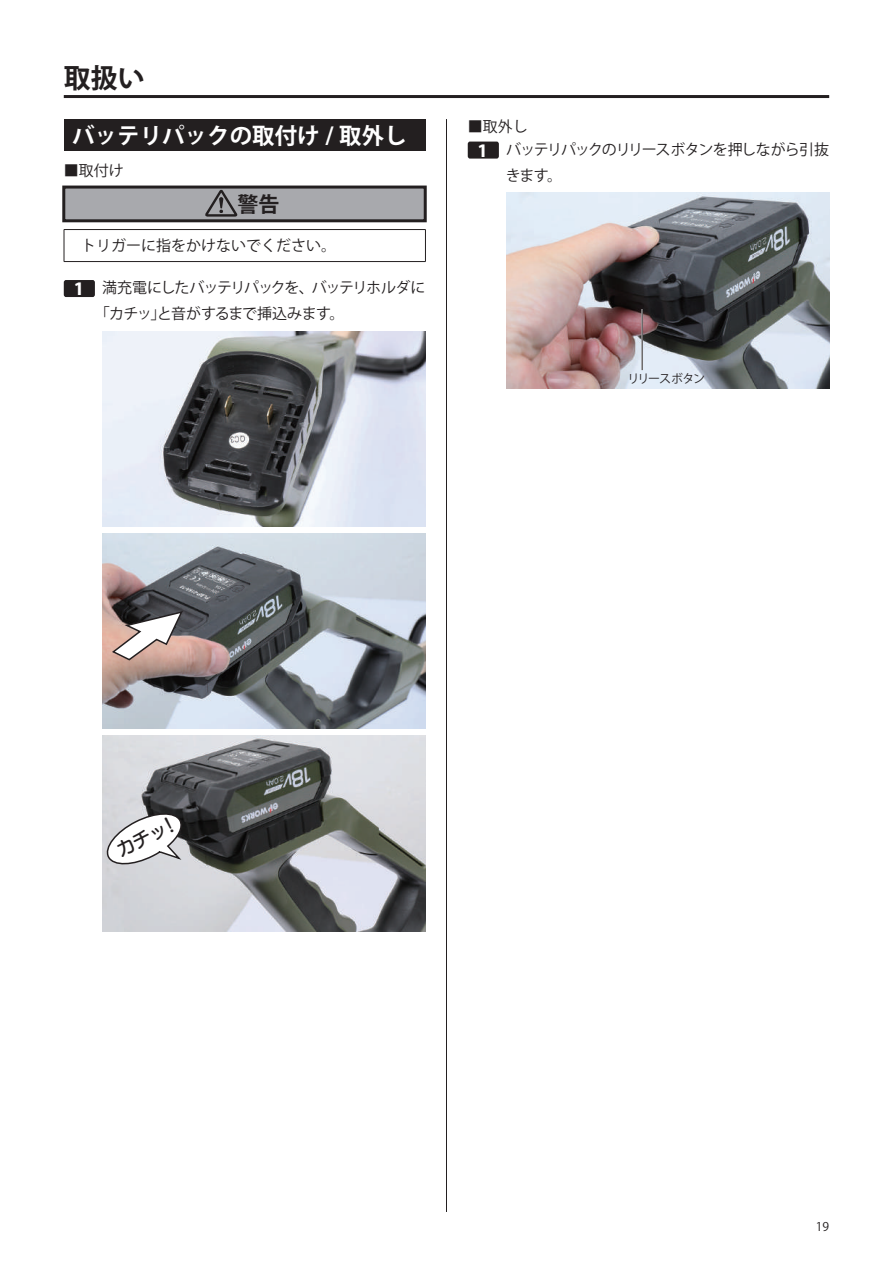
<style>
.page{position:relative;width:893px;height:1263px;background:#fff}
.page>*{position:absolute;margin:0;border:0;box-sizing:border-box;transform-origin:0 0}
.t1{font:700 27px "Koz Go Pro";color:#231f20}
.t2{font:700 22.5px "Koz Go Pro";color:#fff}
.t3{font:700 21px "Koz Go Pr 6 N";color:#231f20}
.t4{font:18px "UD Marugo Large Pr 6 N DB";color:#231f20}
.t5{font:15px/26px "Koz Go Pr 6 N";letter-spacing:-.04em;color:#231f20}
.t6{font:15px/22.5px "Koz Go Pr 6 N";letter-spacing:-.06em;color:#231f20}
.t7{font:15px "Koz Go Pr 6 N";color:#231f20}
.t8{font:12px "Koz Go Pr 6 N";letter-spacing:-.09em;color:#231f20}
.t9{font:12px "Koz Go Pro";color:#231f20}
.s1{font-family:"Koz Go Pro";font-weight:800;font-size:16.5px;color:#fff}
</style>
<div class="page">
<hr style="left:446px;top:119px;width:1px;height:1093px;background:#231f20">
<hr style="left:64px;top:95px;width:765px;height:3px;background:#231f20">
<div style="left:64px;top:119px;width:361px;height:31px;background:#231f20"></div>
<div style="left:64px;top:187px;width:361px;height:34px;background:#a8a9ad"></div>
<div style="left:62px;top:186px;width:365px;height:36px;border:3px solid #231f20"></div>
<svg style="left:205px;top:190px;width:32px;height:27px"></svg>
<hr style="left:64px;top:229px;width:362px;height:1px;background:#231f20">
<hr style="left:64px;top:230px;width:1px;height:31px;background:#231f20">
<hr style="left:425px;top:230px;width:1px;height:31px;background:#231f20">
<hr style="left:64px;top:261px;width:362px;height:1px;background:#231f20">
<div style="left:64px;top:280px;width:31px;height:17px;background:#231f20;border-radius:2px"></div>
<img style="left:102px;top:331px;width:323px;height:196px">
<img style="left:102px;top:533px;width:323px;height:196px">
<svg style="left:111px;top:610px;width:73px;height:51px"></svg>
<img style="left:102px;top:736px;width:323px;height:195px">
<svg style="left:104px;top:811px;width:91px;height:57px"></svg>
<div style="left:468px;top:142px;width:31px;height:17px;background:#231f20;border-radius:2px"></div>
<img style="left:506px;top:193px;width:323px;height:195px">
<hr style="left:641px;top:309px;width:2px;height:61px;background:#fff">
<hr style="left:642px;top:309px;width:1px;height:61px;background:#231f20">
<h1 class="t1" style="left:64px;top:60px;width:82px">取扱い</h1>
<h2 class="t2" style="left:72px;top:121px;width:336px">バッテリパックの取付け / 取外し</h2>
<p class="t5" style="left:64px;top:158px;width:61px">■取付け</p>
<h3 class="t3" style="left:237px;top:192px;width:43px">警告</h3>
<p class="t7" style="left:81px;top:237px;width:256px">トリガーに指をかけないでください。</p>
<p class="t5" style="left:95px;top:275px;width:332px;text-indent:-21px"><span class="s1">1</span> 満充電にしたバッテリパックを、バッテリホルダに「カチッ」と音がするまで挿込みます。</p>
<p class="t6" style="left:478px;top:116px;width:353px;text-indent:-10px">■取外し<br><span class="s1">1</span> バッテリパックのリリースボタンを押しながら引抜</p>
<p class="t5" style="left:506px;top:163px;width:58px">きます。</p>
<p class="t8" style="left:628px;top:372px;width:79px">リリースボタン</p>
<p class="t4" style="left:113px;top:842px;width:68px;rotate:-27deg">カチッ！</p>
<p class="t9" style="left:816px;top:1219px;width:15px">19</p>
</div>
